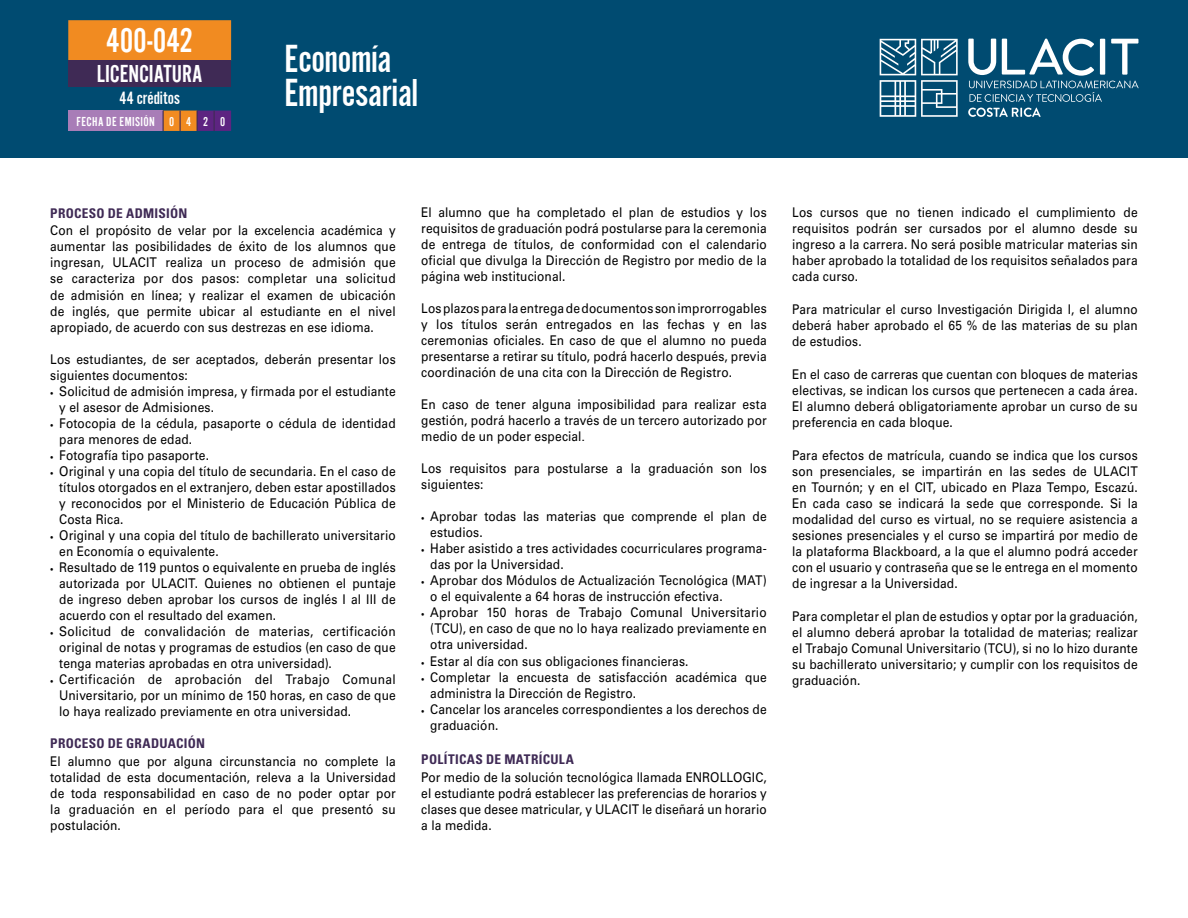
<style>
.page{position:relative;width:1188px;height:918px;background:#fff}
.page>*{position:absolute;margin:0;border:0;box-sizing:border-box;transform-origin:0 0}
.t1{font:40.5px/34.5px "Alternate Got No 2 D";letter-spacing:-.01em;color:#fff}
.t2{font:36px "Alternate Got No 2 D";letter-spacing:-.005em;color:#fff}
.t3{font:25.5px "Alternate Got No 2 D";letter-spacing:-.005em;color:#fff}
.t4{font:18.6px "Alternate Got No 2 D";letter-spacing:.005em;color:#fff}
.t5{font:13.5px "Alternate Got No 2 D";letter-spacing:.03em;color:#fff}
.t6{font:13.35px/16px "Univers LT Std";letter-spacing:.01em;color:#000;text-align:justify;scale:.9 1}
.t7{font:13.35px/16px "Univers LT Std";letter-spacing:.01em;color:#000;text-align:justify;scale:.89 1}
.t8{font:700 condensed 13.35px "Univers";letter-spacing:.02em;color:#3f2a55}
.s1{font-family:"Helvetica Neue";font-stretch:condensed;font-size:7.5px}
.s2{font-family:"Helvetica"}
</style>
<div class="page">
<div style="left:0;top:0;width:1188px;height:157px;background:#004b71"></div>
<svg style="left:968px;top:108px;width:73px;height:9px"></svg>
<svg style="left:880px;top:39px;width:78px;height:78px"></svg>
<svg style="left:968px;top:39px;width:171px;height:63px"></svg>
<svg style="left:68px;top:20px;width:163px;height:111px"></svg>
<h2 class="t2" style="left:106px;top:22px;width:89px">400-042</h2>
<h3 class="t3" style="left:97px;top:61px;width:107px">LICENCIATURA</h3>
<h3 class="t4" style="left:120px;top:89px;width:62px">44 créditos</h3>
<p class="t5" style="left:76px;top:114px;width:150px">FECHA DE EMISIÓN 0 4 2 0</p>
<h1 class="t1" style="left:284px;top:41px;width:135px">Economía<br>Empresarial</h1>
<p class="t8" style="left:50px;top:205px;width:139px">PROCESO DE ADMISIÓN</p>
<p class="t6" style="left:50px;top:223px;width:385px">Con el propósito de velar por la excelencia académica y aumentar las posibilidades de éxito de los alumnos que ingresan, ULACIT realiza un proceso de admisión que se caracteriza por dos pasos: completar una solicitud de admisión en línea; y realizar el examen de ubicación de inglés, que permite ubicar al estudiante en el nivel apropiado, de acuerdo con sus destrezas en ese idioma.</p>
<p class="t6" style="left:50px;top:351px;width:385px">Los estudiantes, de ser aceptados, deberán presentar los siguientes documentos:</p>
<p class="t6" style="left:59px;top:383px;width:375px;text-indent:-9px"><span class="s1">•</span> Solicitud de admisión impresa, y firmada por el estudiante y el asesor de Admisiones.</p>
<p class="t6" style="left:59px;top:415px;width:375px;text-indent:-9px"><span class="s1">•</span> Fotocopia de la cédula, pasaporte o cédula de identidad para menores de edad.</p>
<p class="t6" style="left:50px;top:447px;width:178px"><span class="s1">•</span> Fotografía tipo pasaporte.</p>
<p class="t6" style="left:59px;top:463px;width:375px;text-indent:-9px"><span class="s1">•</span> Original y una copia del título de secundaria. En el caso de títulos otorgados en el extranjero, deben estar apostillados y reconocidos por el Ministerio de Educación Pública de Costa Rica.</p>
<p class="t6" style="left:59px;top:527px;width:375px;text-indent:-9px"><span class="s1">•</span> Original y una copia del título de bachillerato universitario en Economía o equivalente.</p>
<p class="t6" style="left:59px;top:559px;width:375px;text-indent:-9px"><span class="s1">•</span> Resultado de 119 puntos o equivalente en prueba de inglés autorizada por ULACIT. Quienes no obtienen el puntaje de ingreso deben aprobar los cursos de inglés I al III de acuerdo con el resultado del examen.</p>
<p class="t6" style="left:59px;top:623px;width:375px;text-indent:-9px"><span class="s1">•</span> Solicitud de convalidación de materias, certificación original de notas y programas de estudios (en caso de que tenga materias aprobadas en otra universidad).</p>
<p class="t6" style="left:59px;top:671px;width:375px;text-indent:-9px"><span class="s1">•</span> Certificación de aprobación del Trabajo Comunal Universitario, por un mínimo de 150 horas, en caso de que lo haya realizado previamente en otra universidad.</p>
<p class="t8" style="left:50px;top:735px;width:156px">PROCESO DE GRADUACIÓN</p>
<p class="t6" style="left:50px;top:753px;width:385px">El alumno que por alguna circunstancia no complete la totalidad de esta documentación, releva a la Universidad de toda responsabilidad en caso de no poder optar por la graduación en el período para el que presentó su postulación.</p>
<p class="t6" style="left:421px;top:204px;width:385px">El alumno que ha completado el plan de estudios y los requisitos de graduación podrá postularse para la ceremonia de entrega de títulos, de conformidad con el calendario oficial que divulga la Dirección de Registro por medio de la página web institucional.</p>
<p class="t6" style="left:421px;top:300px;width:385px">Los plazos para la entrega de documentos son improrrogables y los títulos serán entregados en las fechas y en las ceremonias oficiales. En caso de que el alumno no pueda presentarse a retirar su título, podrá hacerlo después, previa coordinación de una cita con la Dirección de Registro.</p>
<p class="t6" style="left:421px;top:397px;width:385px">En caso de tener alguna imposibilidad para realizar esta gestión, podrá hacerlo a través de un tercero autorizado por medio de un poder especial<span class="s2">.</span></p>
<p class="t6" style="left:421px;top:461px;width:385px">Los requisitos para postularse a la graduación son los siguientes:</p>
<p class="t6" style="left:430px;top:509px;width:375px;text-indent:-9px"><span class="s1">•</span> Aprobar todas las materias que comprende el plan de estudios.</p>
<p class="t6" style="left:430px;top:541px;width:375px;text-indent:-9px"><span class="s1">•</span> Haber asistido a tres actividades cocurriculares programa&shy;das por la Universidad.</p>
<p class="t6" style="left:430px;top:573px;width:375px;text-indent:-9px"><span class="s1">•</span> Aprobar dos Módulos de Actualización Tecnológica (MAT) o el equivalente a 64 horas de instrucción efectiva.</p>
<p class="t6" style="left:430px;top:605px;width:375px;text-indent:-9px"><span class="s1">•</span> Aprobar 150 horas de Trabajo Comunal Universitario (TCU), en caso de que no lo haya realizado previamente en otra universidad.</p>
<p class="t6" style="left:421px;top:653px;width:299px"><span class="s1">•</span> Estar al día con sus obligaciones financieras.</p>
<p class="t6" style="left:430px;top:669px;width:375px;text-indent:-9px"><span class="s1">•</span> Completar la encuesta de satisfacción académica que administra la Dirección de Registro.</p>
<p class="t6" style="left:430px;top:701px;width:375px;text-indent:-9px"><span class="s1">•</span> Cancelar los aranceles correspondientes a los derechos de graduación.</p>
<p class="t8" style="left:421px;top:751px;width:154px">POLÍTICAS DE MATRÍCULA</p>
<p class="t6" style="left:421px;top:769px;width:385px">Por medio de la solución tecnológica llamada ENROLLOGIC, el estudiante podrá establecer las preferencias de horarios y clases que desee matricular, y ULACIT le diseñará un horario a la medida.</p>
<p class="t6" style="left:792px;top:204px;width:385px">Los cursos que no tienen indicado el cumplimiento de requisitos podrán ser cursados por el alumno desde su ingreso a la carrera. No será posible matricular materias sin haber aprobado la totalidad de los requisitos señalados para cada curso.</p>
<p class="t7" style="left:792px;top:301px;width:390px">Para matricular el curso Investigación Dirigida I, el alumno deberá haber aprobado el 65 % de las materias de su plan de estudios.</p>
<p class="t6" style="left:792px;top:366px;width:385px">En el caso de carreras que cuentan con bloques de materias electivas, se indican los cursos que pertenecen a cada área.<br>El alumno deberá obligatoriamente aprobar un curso de su preferencia en cada bloque.</p>
<p class="t6" style="left:792px;top:447px;width:385px">Para efectos de matrícula, cuando se indica que los cursos son presenciales, se impartirán en las sedes de ULACIT en Tournón; y en el CIT, ubicado en Plaza Tempo, Escazú.<br>En cada caso se indicará la sede que corresponde. Si la modalidad del curso es virtual, no se requiere asistencia a sesiones presenciales y el curso se impartirá por medio de la plataforma Blackboard, a la que el alumno podrá acceder con el usuario y contraseña que se le entrega en el momento de ingresar a la Universidad.</p>
<p class="t6" style="left:792px;top:608px;width:385px">Para completar el plan de estudios y optar por la graduación, el alumno deberá aprobar la totalidad de materias; realizar el Trabajo Comunal Universitario (TCU), si no lo hizo durante su bachillerato universitario; y cumplir con los requisitos de graduación.</p>
</div>
